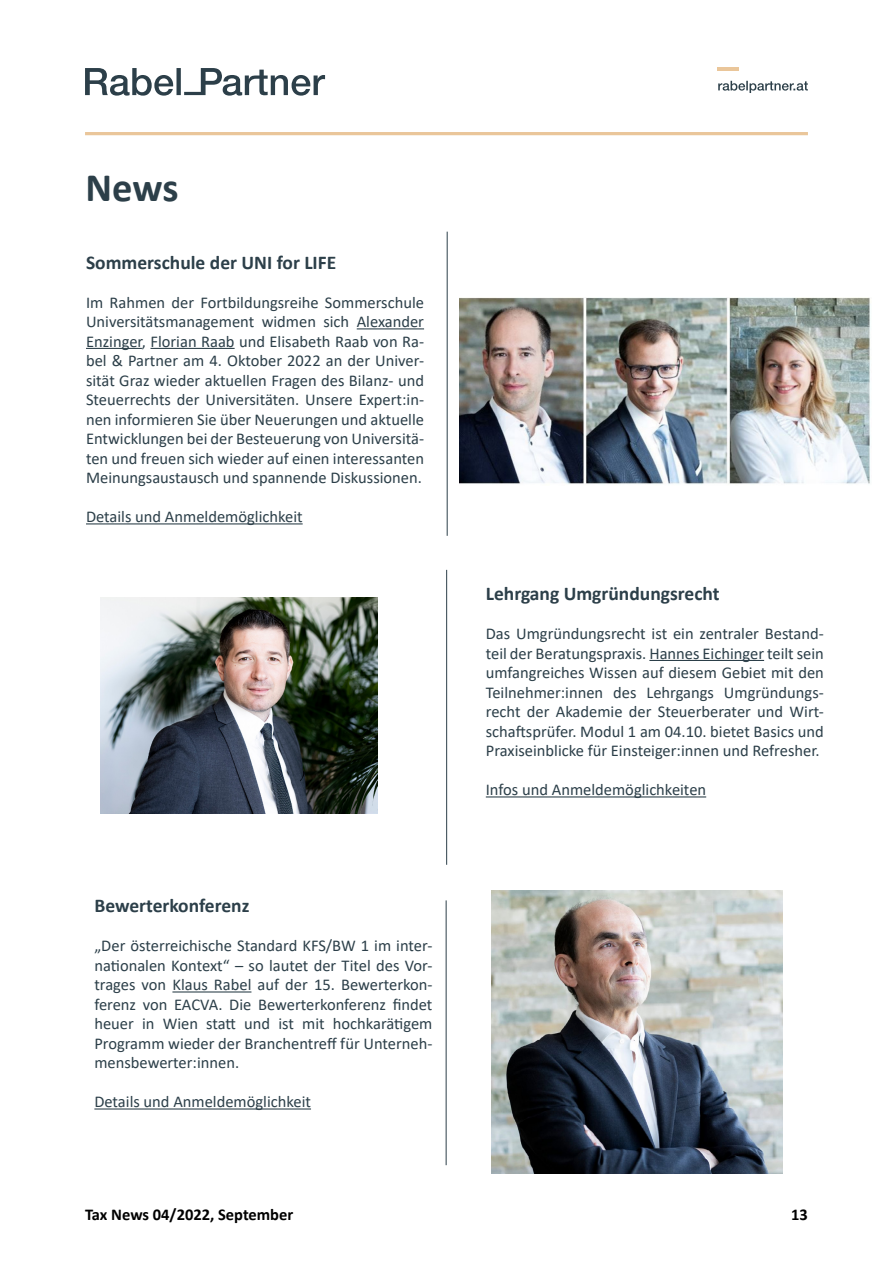
<style>
.page{position:relative;width:893px;height:1263px;background:#fff}
.page>*{position:absolute;margin:0;border:0;box-sizing:border-box;transform-origin:0 0}
.t1{font:700 40.5px "Calibri";color:#2c3f49}
.t2{font:700 19.5px "Calibri";color:#2c3f49}
.t3{font:16.5px/19.5px "Calibri";color:#2c3f49;text-align:justify}
.t4{font:700 16.5px "Calibri";color:#000}
</style>
<div class="page">
<svg style="left:85px;top:68px;width:240px;height:28px"></svg>
<hr style="left:85px;top:132px;width:723px;height:3px;background:#eac69a">
<svg style="left:718px;top:81px;width:90px;height:12px"></svg>
<hr style="left:717px;top:67px;width:22px;height:3px;background:#eac69a">
<hr style="left:649px;top:660px;width:115px;height:1px;background:#2c3f49">
<hr style="left:486px;top:796px;width:220px;height:1px;background:#2c3f49">
<hr style="left:446px;top:570px;width:1px;height:295px;background:#2c3f49">
<hr style="left:447px;top:232px;width:1px;height:304px;background:#2c3f49">
<hr style="left:357px;top:328px;width:67px;height:1px;background:#2c3f49">
<hr style="left:86px;top:348px;width:56px;height:1px;background:#2c3f49">
<hr style="left:150px;top:348px;width:85px;height:1px;background:#2c3f49">
<hr style="left:86px;top:523px;width:217px;height:1px;background:#2c3f49">
<hr style="left:172px;top:991px;width:79px;height:1px;background:#2c3f49">
<hr style="left:94px;top:1108px;width:217px;height:1px;background:#2c3f49">
<hr style="left:446px;top:900px;width:1px;height:265px;background:#2c3f49">
<img style="left:459px;top:298px;width:411px;height:186px">
<img style="left:492px;top:891px;width:290px;height:282px">
<img style="left:101px;top:597px;width:276px;height:216px">
<h1 class="t1" style="left:86px;top:159px;width:94px">News</h1>
<p class="t2" style="left:86px;top:248px;width:252px">Sommerschule der UNI for LIFE</p>
<p class="t3" style="left:86px;top:292px;width:340px">Im Rahmen der Fortbildungsreihe Sommerschule Universitätsmanagement widmen sich Alexander Enzinger, Florian Raab und Elisabeth Raab von Ra&shy;bel &amp; Partner am 4. Oktober 2022 an der Univer&shy;sität Graz wieder aktuellen Fragen des Bilanz- und Steuerrechts der Universitäten. Unsere Expert:in&shy;nen informieren Sie über Neuerungen und aktuelle Entwicklungen bei der Besteuerung von Universitä&shy;ten und freuen sich wieder auf einen interessanten Meinungsaustausch und spannende Diskussionen.</p>
<p class="t3" style="left:86px;top:506px;width:218px">Details und Anmeldemöglichkeit</p>
<p class="t2" style="left:94px;top:892px;width:157px">Bewerterkonferenz</p>
<p class="t3" style="left:94px;top:935px;width:340px">„Der österreichische Standard KFS/BW 1 im inter&shy;nationalen Kontext“ – so lautet der Titel des Vor&shy;trages von Klaus Rabel auf der 15. Bewerterkon&shy;ferenz von EACVA. Die Bewerterkonferenz findet heuer in Wien statt und ist mit hochkarätigem Programm wieder der Branchentreff für Unterneh&shy;mensbewerter:innen.</p>
<p class="t3" style="left:94px;top:1091px;width:218px">Details und Anmeldemöglichkeit</p>
<p class="t2" style="left:486px;top:580px;width:235px">Lehrgang Umgründungsrecht</p>
<p class="t3" style="left:486px;top:623px;width:340px">Das Umgründungsrecht ist ein zentraler Bestand&shy;teil der Beratungspraxis. Hannes Eichinger teilt sein umfangreiches Wissen auf diesem Gebiet mit den Teilnehmer:innen des Lehrgangs Umgründungs&shy;recht der Akademie der Steuerberater und Wirt&shy;schaftsprüfer. Modul 1 am 04.10. bietet Basics und Praxiseinblicke für Einsteiger:innen und Refresher.</p>
<p class="t3" style="left:486px;top:779px;width:222px">Infos und Anmeldemöglichkeiten</p>
<p class="t4" style="left:85px;top:1203px;width:210px">Tax News 04/2022, September</p>
<p class="t4" style="left:791px;top:1203px;width:18px">13</p>
</div>
